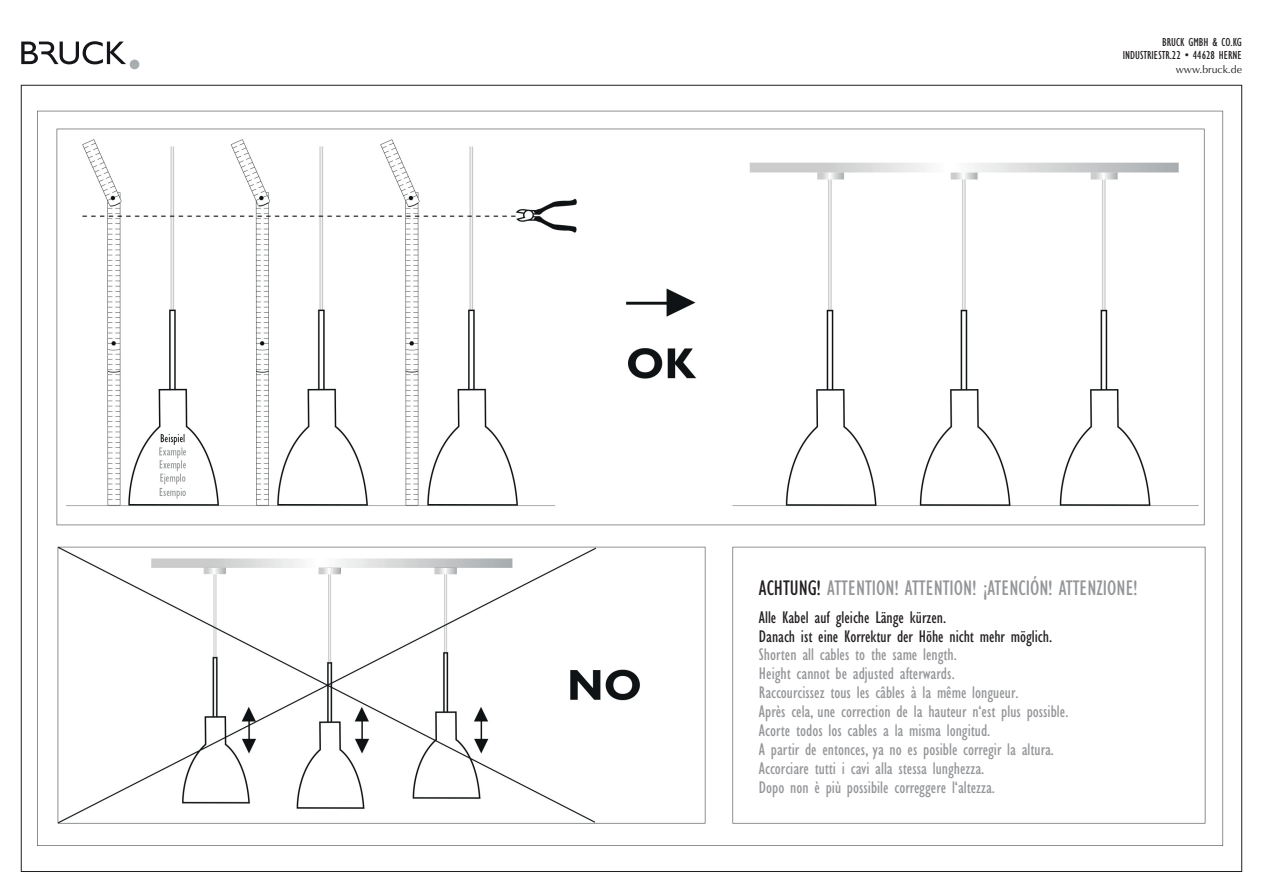
<style>
.page{position:relative;width:1263px;height:893px;background:#fff}
.page>*{position:absolute;margin:0;border:0;box-sizing:border-box;transform-origin:0 0}
.t1{font:condensed 21.75px "Gill Sans";color:#939598}
.t2{font:condensed 17.4px/18.9px "Gill Sans";color:#939598}
.Subheadline_9pt{font:condensed 12px "Gill Sans";color:#231f20}
.Subheadline_9pt-2{font:10.5px "Optima";color:#231f20}
.s1{color:#231f20}
</style>
<div class="page">
<svg style="left:21px;top:41px;width:105px;height:23px"></svg>
<div style="left:130px;top:60px;width:9px;height:9px;background:#a8adaf;border-radius:50%"></div>
<img style="left:37px;top:110px;width:1187px;height:736px">
<p class="Subheadline_9pt" style="left:1162px;top:36px;width:81px">BRUCK GMBH &amp; CO.KG</p>
<p class="Subheadline_9pt" style="left:1123px;top:49px;width:121px">INDUSTRIESTR.22 • 44628 HERNE</p>
<p class="Subheadline_9pt-2" style="left:1176px;top:63px;width:68px">www.bruck.de</p>
<p class="t1" style="left:759px;top:576px;width:380px"><span class="s1">ACHTUNG!</span> ATTENTION! ATTENTION! ¡ATENCIÓN! ATTENZIONE!</p>
<p class="t2" style="left:759px;top:608px;width:311px"><span class="s1">Alle Kabel auf gleiche Länge kürzen.<br>Danach ist eine Korrektur der Höhe nicht mehr möglich.<br></span>Shorten all cables to the same length.<br>Height cannot be adjusted afterwards.<br>Raccourcissez tous les câbles à la même longueur.<br>Après cela, une correction de la hauteur n‘est plus possible.<br>Acorte todos los cables a la misma longitud.<br>A partir de entonces, ya no es posible corregir la altura.<br>Accorciare tutti i cavi alla stessa lunghezza.<br>Dopo non è più possibile correggere l‘altezza.</p>
</div>
